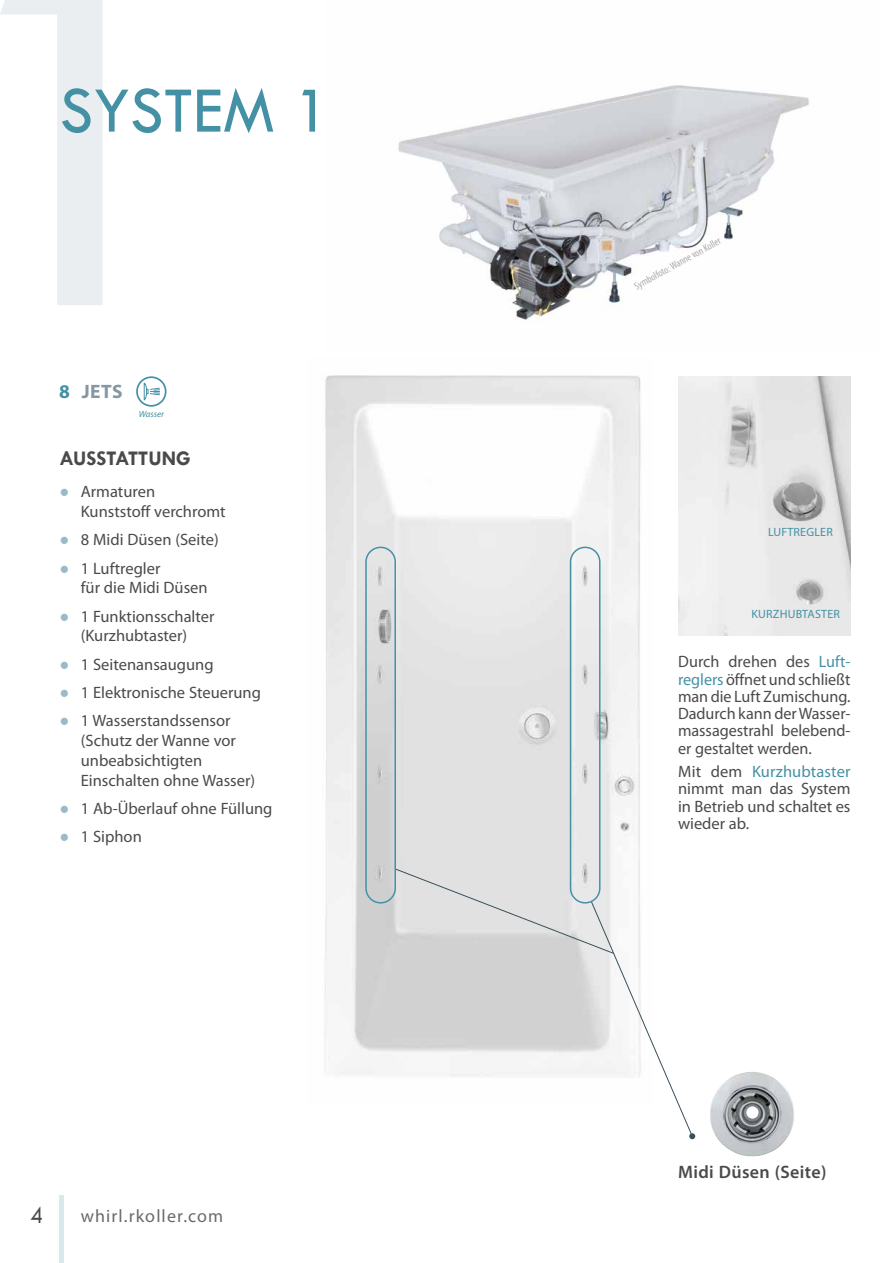
<style>
.page{position:relative;width:893px;height:1263px;background:#fff}
.page>*{position:absolute;margin:0;border:0;box-sizing:border-box;transform-origin:0 0}
.t1{font:67.5px "Tw Cen";color:#4491a5}
.t2{font:25.5px "Tw Cen";color:#4a4a49;scale:.9 1}
.t3{font:700 21px "Tw Cen";color:#4a4a49}
.t4{font:700 19.5px "Myriad Pro";color:#8597a2}
.t5{font:18px "Myriad Pro";letter-spacing:.065em;color:#6a6a69}
.t6{font:600 18px "Myriad Pro";letter-spacing:.02em;color:#4a4a49}
.t7{font:16.5px/17.2px "Myriad Pro";color:#4a4a49}
.t8{font:12px "Myriad Pro";letter-spacing:.015em;color:#4491a5}
.t9{font:condensed 10.5px "Myriad Pro";color:#adadad}
.t10{font:italic 9px "Myriad Pro";letter-spacing:-.005em;color:#4491a5}
.s1{color:#4491a5}
.s2{font-family:"Segoe UI";color:#9abac7}
</style>
<div class="page">
<hr style="left:60px;top:1195px;width:4px;height:68px;background:#d7e9ed">
<svg style="left:0;top:0;width:103px;height:305px"></svg>
<img style="left:325px;top:375px;width:316px;height:700px">
<img style="left:678px;top:376px;width:172px;height:259px">
<img style="left:398px;top:85px;width:411px;height:236px">
<svg style="left:394px;top:868px;width:301px;height:271px"></svg>
<div style="left:365px;top:547px;width:31px;height:356px;border:2px solid #4491a5;border-radius:15px"></div>
<div style="left:570px;top:547px;width:30px;height:356px;border:2px solid #4491a5;border-radius:15px"></div>
<div style="left:136px;top:376px;width:31px;height:31px;border:2px solid #4491a5;border-radius:50%"></div>
<svg style="left:143px;top:382px;width:18px;height:20px"></svg>
<img style="left:710px;top:1072px;width:84px;height:85px">
<h1 class="t1" style="left:60px;top:70px;width:273px">SYSTEM 1</h1>
<p class="t4" style="left:59px;top:379px;width:65px"><span class="s1">8</span> JETS</p>
<p class="t10" style="left:139px;top:408px;width:27px">Wasser</p>
<p class="t3" style="left:60px;top:446px;width:133px">AUSSTATTUNG</p>
<p class="t7" style="left:81px;top:481px;width:146px;line-height:19.8px;text-indent:-21px"><span class="s2">●</span> Armaturen<br>Kunststoff verchromt</p>
<p class="t7" style="left:60px;top:531px;width:161px"><span class="s2">●</span> 8 Midi Düsen (Seite)</p>
<p class="t7" style="left:81px;top:558px;width:128px;line-height:19.8px;text-indent:-21px"><span class="s2">●</span> 1 Luftregler<br>für die Midi Düsen</p>
<p class="t7" style="left:60px;top:606px;width:157px;line-height:19.8px;text-align:center"><span class="s2">●</span> 1 Funktionsschalter (Kurzhubtaster)</p>
<p class="t7" style="left:60px;top:655px;width:156px"><span class="s2">●</span> 1 Seitenansaugung</p>
<p class="t7" style="left:60px;top:684px;width:203px"><span class="s2">●</span> 1 Elektronische Steuerung</p>
<p class="t7" style="left:81px;top:711px;width:176px;line-height:19.8px;text-indent:-21px"><span class="s2">●</span> 1 Wasserstandssensor (Schutz der Wanne vor unbeabsichtigten<br>Einschalten ohne Wasser)</p>
<p class="t7" style="left:60px;top:800px;width:214px"><span class="s2">●</span> 1 Ab-Überlauf ohne Füllung</p>
<p class="t7" style="left:60px;top:828px;width:84px"><span class="s2">●</span> 1 Siphon</p>
<h2 class="t2" style="left:30px;top:1200px;width:16px">4</h2>
<p class="t5" style="left:81px;top:1204px;width:144px">whirl.rkoller.com</p>
<p class="t9" style="left:632px;top:281px;width:99px;rotate:-29deg">Symbolfoto: Wanne von Koller</p>
<p class="t8" style="left:768px;top:524px;width:66px">LUFTREGLER</p>
<p class="t8" style="left:751px;top:607px;width:90px">KURZHUBTASTER</p>
<p class="t7" style="left:678px;top:653px;width:174px;text-align:justify">Durch drehen des <span class="s1">Luft&shy;reglers</span> öffnet und schließt man die Luft Zumischung.<br>Dadurch kann der Wasser&shy;massagestrahl belebend&shy;er gestaltet werden.</p>
<p class="t7" style="left:678px;top:763px;width:174px;text-align:justify">Mit dem <span class="s1">Kurzhubtaster </span>nimmt man das System in Betrieb und schaltet es wieder ab.</p>
<p class="t6" style="left:678px;top:1160px;width:150px">Midi Düsen (Seite)</p>
</div>
